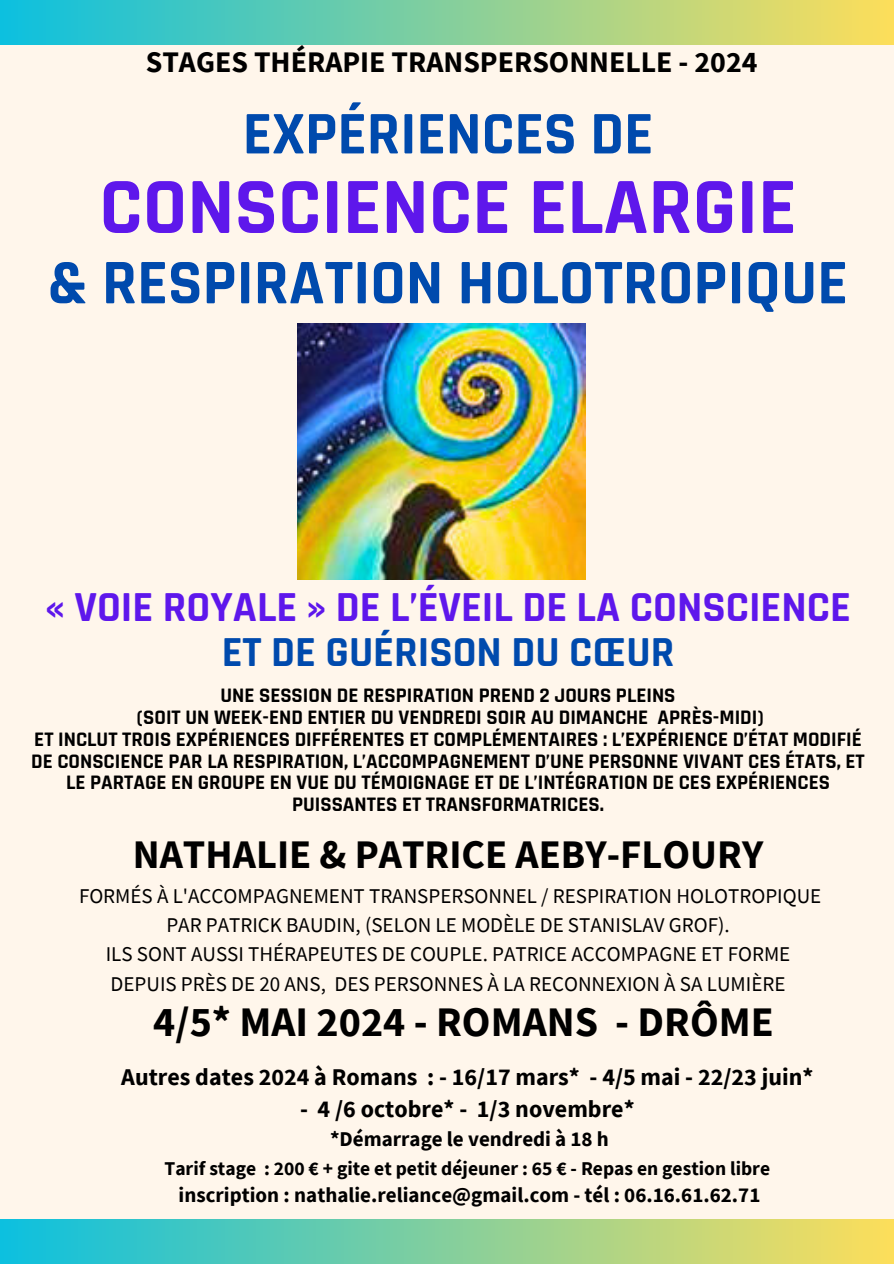
<style>
.page{position:relative;width:894px;height:1264px;background:#fff}
.page>*{position:absolute;margin:0;border:0;box-sizing:border-box;transform-origin:0 0}
.t1{font:700 80.55px "Rajdhani";color:#5e17eb}
.t2{font:700 64.2px "Rajdhani";color:#004aad}
.t3{font:700 61.05px "Rajdhani";color:#004aad}
.t4{font:700 43.35px/45px "Rajdhani";color:#5e17eb;text-align:center}
.t5{font:700 42px "Source Sans Pro";color:#000}
.t6{font:700 40.5px "Source Sans Pro";color:#000}
.t7{font:700 29.85px "Source Sans Pro";color:#000}
.t8{font:700 24px "Source Sans Pro";color:#000}
.t9{font:21px/29.2px "Source Sans Pro";color:#000;text-align:center}
.t10{font:700 21px "Source Sans Pro";color:#000}
.t11{font:700 20.85px/21.8px "Rajdhani";color:#000;text-align:center}
.t12{font:700 19.5px "Source Sans Pro";color:#000}
.s1{color:#004aad}
</style>
<div class="page">
<div style="left:0;top:0;width:893px;height:1263px;background:linear-gradient(to right,#11c1e0,#fdde5d)"></div>
<div style="left:0;top:45px;width:893px;height:1173px;background:#fff6eb"></div>
<img style="left:297px;top:323px;width:288px;height:256px">
<h4 class="t7" style="left:146px;top:43px;width:613px">STAGES THÉRAPIE TRANSPERSONNELLE - 2024</h4>
<h3 class="t3" style="left:242px;top:97px;width:412px">EXPÉRIENCES DE</h3>
<h3 class="t1" style="left:99px;top:158px;width:698px">CONSCIENCE ELARGIE</h3>
<h3 class="t2" style="left:48px;top:243px;width:801px">&amp; RESPIRATION HOLOTROPIQUE</h3>
<h1 class="t4" style="left:45px;top:586px;width:806px">« VOIE ROYALE » DE L’ÉVEIL DE LA CONSCIENCE<br><span class="s1">ET DE GUÉRISON DU CŒUR</span></h1>
<h2 class="t11" style="left:31px;top:685px;width:835px">UNE SESSION DE RESPIRATION PREND 2 JOURS PLEINS<br>(SOIT UN WEEK-END ENTIER DU VENDREDI SOIR AU DIMANCHE APRÈS-MIDI)<br>ET INCLUT TROIS EXPÉRIENCES DIFFÉRENTES ET COMPLÉMENTAIRES : L’EXPÉRIENCE D’ÉTAT MODIFIÉ DE CONSCIENCE PAR LA RESPIRATION, L’ACCOMPAGNEMENT D’UNE PERSONNE VIVANT CES ÉTATS, ET LE PARTAGE EN GROUPE EN VUE DU TÉMOIGNAGE ET DE L’INTÉGRATION DE CES EXPÉRIENCES PUISSANTES ET TRANSFORMATRICES.</h2>
<h5 class="t6" style="left:133px;top:828px;width:632px">NATHALIE &amp; PATRICE AEBY-FLOURY</h5>
<h5 class="t9" style="left:79px;top:880px;width:743px">FORMÉS À L'ACCOMPAGNEMENT TRANSPERSONNEL / RESPIRATION HOLOTROPIQUE PAR PATRICK BAUDIN, (SELON LE MODÈLE DE STANISLAV GROF).<br>ILS SONT AUSSI THÉRAPEUTES DE COUPLE. PATRICE ACCOMPAGNE ET FORME DEPUIS PRÈS DE 20 ANS, DES PERSONNES À LA RECONNEXION À SA LUMIÈRE</h5>
<h2 class="t5" style="left:153px;top:994px;width:622px">4/5* MAI 2024 - ROMANS - DRÔME</h2>
<p class="t8" style="left:121px;top:1061px;width:693px">Autres dates 2024 à Romans : - 16/17 mars* - 4/5 mai - 22/23 juin*</p>
<p class="t8" style="left:300px;top:1093px;width:336px">- 4 /6 octobre* - 1/3 novembre*</p>
<p class="t10" style="left:330px;top:1124px;width:280px">*Démarrage le vendredi à 18 h</p>
<p class="t12" style="left:164px;top:1155px;width:607px">Tarif stage : 200 € + gite et petit déjeuner : 65 € - Repas en gestion libre</p>
<p class="t10" style="left:178px;top:1181px;width:583px">inscription : nathalie.reliance@gmail.com - tél : 06.16.61.62.71</p>
</div>
